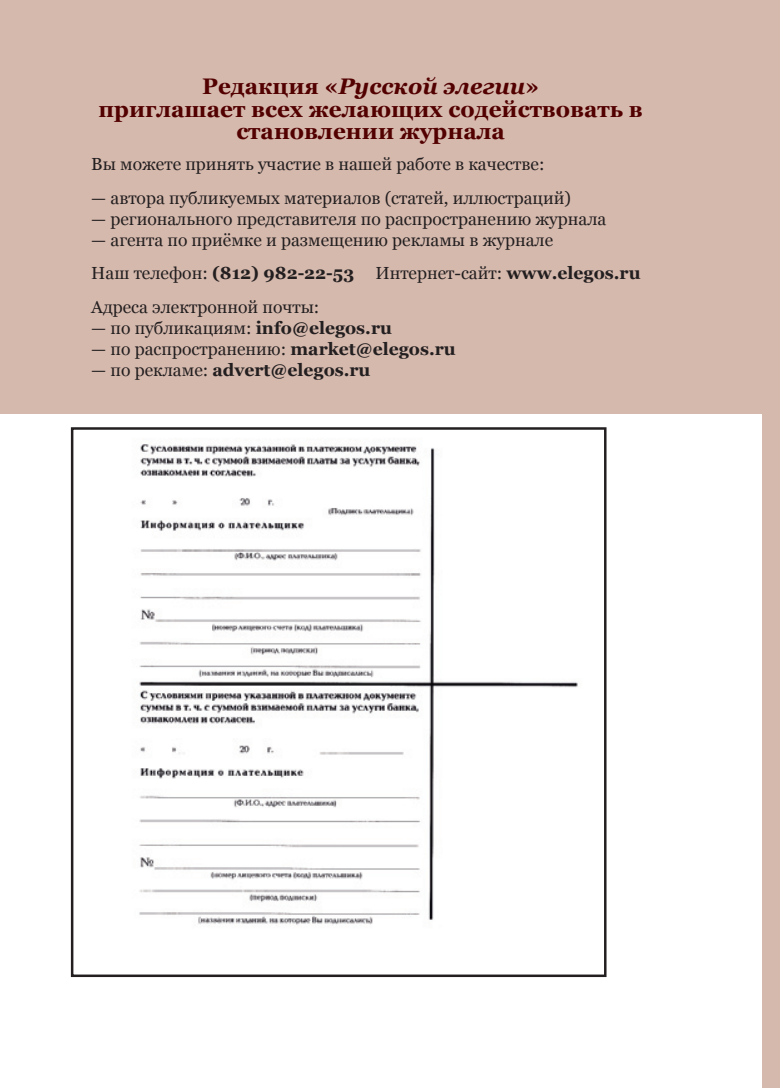
<style>
.page{position:relative;width:780px;height:1088px;background:#fff}
.page>*{position:absolute;margin:0;border:0;box-sizing:border-box;transform-origin:0 0}
.t1{font:700 22.5px/22.5px "Georgia";color:#520000;text-align:center}
.t2{font:17.5px/33.5px "Georgia";color:#231f20}
.t3{font:700 17.5px "Georgia";color:#231f20}
.s1{font-style:italic}
.s2{font-weight:700}
.s3{font-weight:400}
</style>
<div class="page">
<div style="left:0;top:0;width:762px;height:414px;background:#d6b9ad"></div>
<div style="left:762px;top:0;width:18px;height:1088px;background:#d6b9ad"></div>
<img style="left:139px;top:444px;width:439px;height:481px">
<div style="left:71px;top:427px;width:535px;height:550px;border:2px solid #231f20"></div>
<p class="t1" style="left:98px;top:75px;width:546px">Редакция «<span class="s1">Русской элегии</span>»<br>приглашает всех желающих содействовать в становлении журнала</p>
<p class="t2" style="left:91px;top:147px;width:454px">Вы можете принять участие в нашей работе в качестве:</p>
<p class="t2" style="left:91px;top:181px;width:481px">— автора публикуемых материалов (статей, иллюстраций)</p>
<p class="t2" style="left:91px;top:202px;width:516px">— регионального представителя по распространению журнала</p>
<p class="t2" style="left:91px;top:223px;width:550px">— агента по приёмке и размещению рекламы в журнале<br>Наш телефон: <span class="s2">(812) 982-22-53</span> Интернет-сайт: <span class="s2">www.elegos.ru<br></span>Адреса электронной почты:</p>
<p class="t2" style="left:91px;top:311px;width:302px">— по публикациям: <span class="s2">info@elegos.ru</span></p>
<p class="t2" style="left:91px;top:332px;width:366px">— по распространению: <span class="s2">market@elegos.ru</span></p>
<p class="t3" style="left:91px;top:360px;width:281px"><span class="s3">— по рекламе:</span> advert@elegos.ru</p>
</div>
